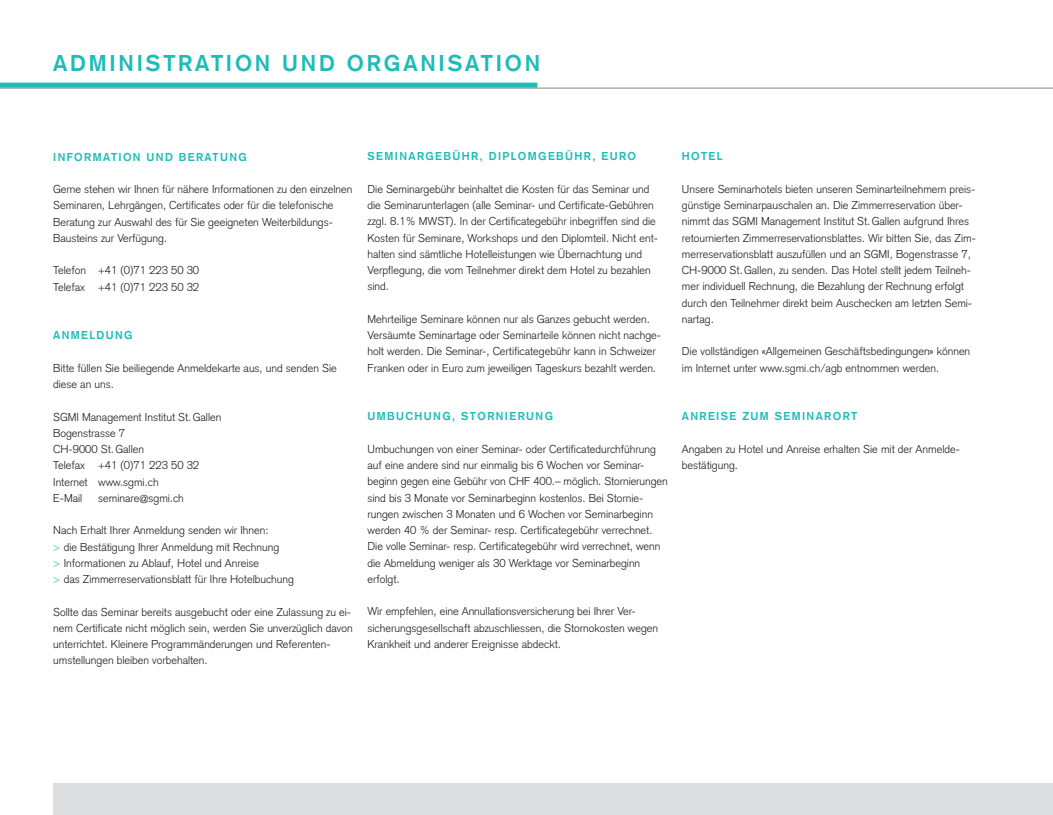
<style>
.page{position:relative;width:1053px;height:815px;background:#fff}
.page>*{position:absolute;margin:0;border:0;box-sizing:border-box;transform-origin:0 0}
.t1{font:700 22.5px "Akzidenz Grotesk";letter-spacing:.125em;color:#1dbcb8}
.t2{font:300 11.25px/16.2px "Akzidenz Grotesk";color:#231f20}
.t3{font:700 11.25px "Akzidenz Grotesk";letter-spacing:.125em;color:#1dbcb8}
.s1{color:#1dbcb8}
</style>
<div class="page">
<hr style="left:0;top:88px;width:1052px;height:1px;background:#808285">
<div style="left:53px;top:783px;width:999px;height:32px;background:#dcdddf"></div>
<div style="left:0;top:83px;width:537px;height:5px;background:#1dbcb8"></div>
<h1 class="t1" style="left:53px;top:50px;width:488px">ADMINISTRATION UND ORGANISATION</h1>
<p class="t3" style="left:53px;top:150px;width:195px">INFORMATION UND BERATUNG</p>
<p class="t2" style="left:53px;top:181px;width:300px">Gerne stehen wir Ihnen für nähere Informationen zu den einzelnen Seminaren, Lehrgängen, Certificates oder für die telefonische Beratung zur Auswahl des für Sie geeigneten Weiterbildungs-Bausteins zur Verfügung.</p>
<p class="t2" style="left:53px;top:262px;width:147px">Telefon +41 (0)71 223 50 30<br>Telefax +41 (0)71 223 50 32</p>
<p class="t3" style="left:53px;top:329px;width:81px">ANMELDUNG</p>
<p class="t2" style="left:53px;top:360px;width:285px">Bitte füllen Sie beiliegende Anmeldekarte aus, und senden Sie diese an uns.</p>
<p class="t2" style="left:53px;top:409px;width:170px">SGMI Management Institut St.Gallen<br>Bogenstrasse 7<br>CH-9000 St.Gallen<br>Telefax +41 (0)71 223 50 32<br>Internet www.sgmi.ch<br>E-Mail</p>
<p class="t2" style="left:98px;top:490px;width:87px">seminare@sgmi.ch</p>
<p class="t2" style="left:53px;top:522px;width:242px">Nach Erhalt Ihrer Anmeldung senden wir Ihnen:<br><span class="s1">&gt;</span> die Bestätigung Ihrer Anmeldung mit Rechnung<br><span class="s1">&gt;</span> Informationen zu Ablauf, Hotel und Anreise<br><span class="s1">&gt;</span> das Zimmerreservationsblatt für Ihre Hotelbuchung</p>
<p class="t2" style="left:53px;top:604px;width:301px">Sollte das Seminar bereits ausgebucht oder eine Zulassung zu ei&shy;nem Certificate nicht möglich sein, werden Sie unverzüglich davon unterrichtet. Kleinere Programmänderungen und Referenten&shy;umstellungen bleiben vorbehalten.</p>
<p class="t3" style="left:367px;top:150px;width:270px">SEMINARGEBÜHR, DIPLOMGEBÜHR, EURO</p>
<p class="t2" style="left:367px;top:181px;width:292px">Die Seminargebühr beinhaltet die Kosten für das Seminar und die Seminarunterlagen (alle Seminar- und Certificate-Gebühren zzgl. 8.1% MWST). In der Certificategebühr inbegriffen sind die Kosten für Seminare, Workshops und den Diplomteil. Nicht ent&shy;halten sind sämtliche Hotelleistungen wie Übernachtung und Verpflegung, die vom Teilnehmer direkt dem Hotel zu bezahlen sind.</p>
<p class="t2" style="left:367px;top:311px;width:295px">Mehrteilige Seminare können nur als Ganzes gebucht werden.<br>Versäumte Seminartage oder Seminarteile können nicht nachge&shy;holt werden. Die Seminar-, Certificategebühr kann in Schweizer Franken oder in Euro zum jeweiligen Tageskurs bezahlt werden.</p>
<p class="t3" style="left:367px;top:410px;width:187px">UMBUCHUNG, STORNIERUNG</p>
<p class="t2" style="left:367px;top:441px;width:302px">Umbuchungen von einer Seminar- oder Certificatedurchführung auf eine andere sind nur einmalig bis 6 Wochen vor Seminar&shy;beginn gegen eine Gebühr von CHF 400.– möglich. Stornierungen sind bis 3 Monate vor Seminarbeginn kostenlos. Bei Stornie&shy;rungen zwischen 3 Monaten und 6 Wochen vor Seminarbeginn werden 40 % der Seminar- resp. Certificategebühr verrechnet.<br>Die volle Seminar- resp. Certificategebühr wird verrechnet, wenn die Abmeldung weniger als 30 Werktage vor Seminarbeginn erfolgt.</p>
<p class="t2" style="left:367px;top:603px;width:292px">Wir empfehlen, eine Annullationsversicherung bei Ihrer Ver&shy;sicherungsgesellschaft abzuschliessen, die Stornokosten wegen<br>Krankheit und anderer Ereignisse abdeckt.</p>
<p class="t3" style="left:681px;top:150px;width:42px">HOTEL</p>
<p class="t2" style="left:681px;top:181px;width:295px">Unsere Seminarhotels bieten unseren Seminarteilnehmern preis&shy;günstige Seminarpauschalen an. Die Zimmerreservation über&shy;nimmt das SGMI Management Institut St.Gallen aufgrund Ihres retournierten Zimmerreservationsblattes. Wir bitten Sie, das Zim&shy;merreservationsblatt auszufüllen und an SGMI, Bogenstrasse 7, CH-9000 St.Gallen, zu senden. Das Hotel stellt jedem Teilneh&shy;mer individuell Rechnung, die Bezahlung der Rechnung erfolgt durch den Teilnehmer direkt beim Auschecken am letzten Semi&shy;nartag.</p>
<p class="t2" style="left:681px;top:343px;width:290px">Die vollständigen «Allgemeinen Geschäftsbedingungen» können im Internet unter www.sgmi.ch/agb entnommen werden.</p>
<p class="t3" style="left:681px;top:410px;width:177px">ANREISE ZUM SEMINARORT</p>
<p class="t2" style="left:681px;top:441px;width:278px">Angaben zu Hotel und Anreise erhalten Sie mit der Anmelde&shy;bestätigung.</p>
</div>
